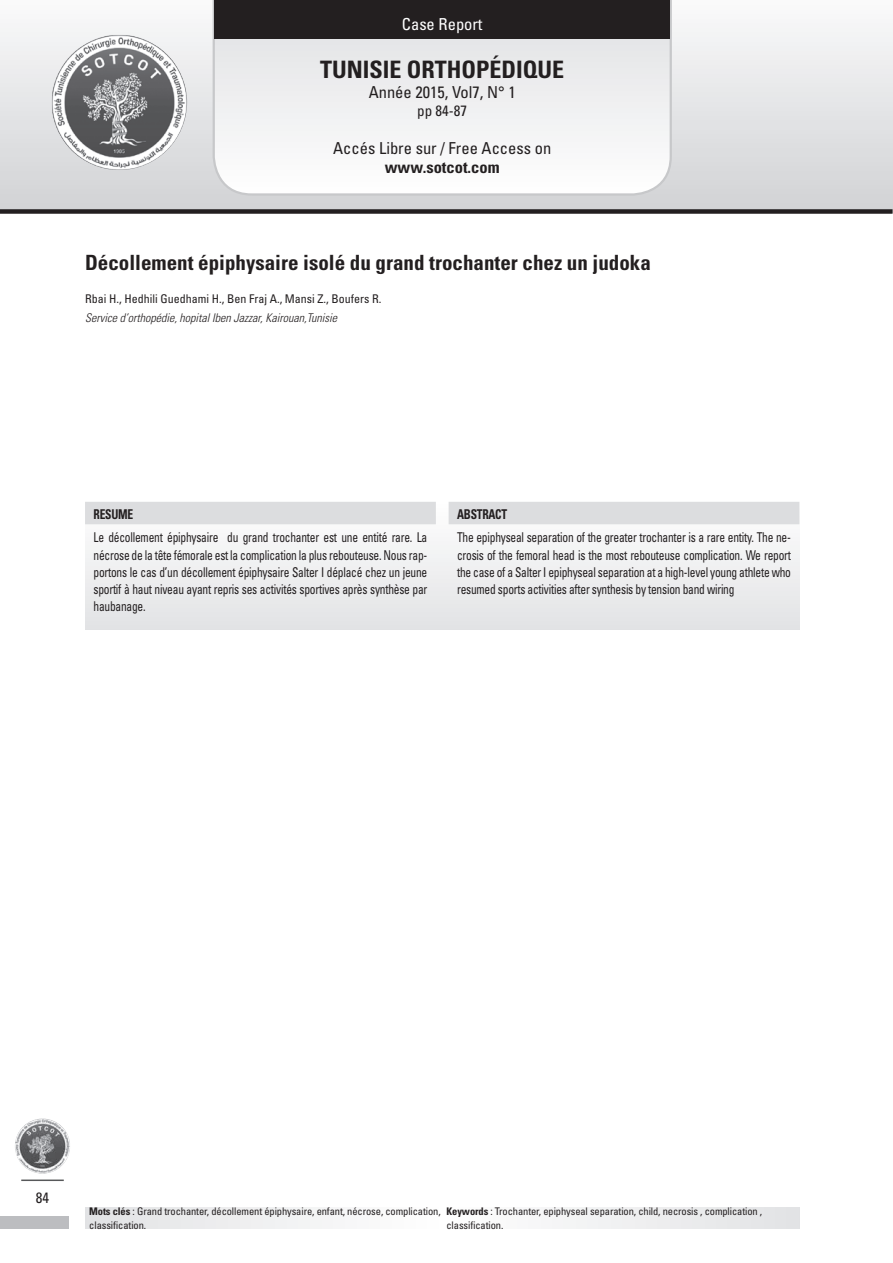
<style>
.page{position:relative;width:893px;height:1263px;background:#fff}
.page>*{position:absolute;margin:0;border:0;box-sizing:border-box;transform-origin:0 0}
.t1{font:700 condensed 24px "Univers LT Std";color:#231f20}
.t2{font:700 condensed 21px "Univers LT Std";color:#231f20}
.t3{font:condensed 16.5px "Univers LT Std";color:#231f20}
.t4{font:700 condensed 16.5px "Univers LT Std";color:#231f20}
.t5{font:condensed 16.5px "Univers LT Std";color:#fff}
.t6{font:condensed 15px "Univers LT Std";color:#231f20}
.t7{font:condensed 13.5px/17.2px "Univers LT Std";letter-spacing:-.02em;color:#231f20;text-align:justify;scale:.85 1}
.t8{font:700 condensed 13.5px "Univers LT Std";letter-spacing:-.02em;color:#231f20;scale:.85 1}
.t9{font:italic 300 condensed 12px "Univers LT Std";color:#231f20}
.t10{font:condensed 12px "Univers LT Std";color:#231f20}
.t11{font:condensed 10.5px/13.5px "Univers LT Std";letter-spacing:-.01em;color:#231f20}
.s1{font-weight:700}
</style>
<div class="page">
<div style="left:0;top:0;width:892px;height:213px;background:linear-gradient(to bottom,#fafafa,#d1d2d4)"></div>
<img style="left:51px;top:34px;width:136px;height:136px;border-radius:68px">
<svg style="left:211px;top:0;width:462px;height:197px"></svg>
<div style="left:215px;top:0;width:455px;height:38px;background:#231f20"></div>
<div style="left:0;top:209px;width:892px;height:5px;background:#231f20"></div>
<img style="left:15px;top:1118px;width:55px;height:56px;border-radius:28px">
<hr style="left:21px;top:1179px;width:43px;height:2px;background:#57585a">
<div style="left:0;top:1216px;width:68px;height:13px;background:#bcbdc0"></div>
<div style="left:85px;top:502px;width:714px;height:127px;background:#eeeeef"></div>
<div style="left:85px;top:502px;width:351px;height:22px;background:#dcdddf"></div>
<div style="left:449px;top:502px;width:350px;height:22px;background:#dcdddf"></div>
<div style="left:442px;top:1208px;width:357px;height:21px;background:linear-gradient(to right,#fffefe,#e2e3e5)"></div>
<div style="left:85px;top:1208px;width:357px;height:21px;background:linear-gradient(to right,#e2e3e5,#fefefe)"></div>
<p class="t5" style="left:402px;top:13px;width:82px">Case Report</p>
<h1 class="t1" style="left:320px;top:55px;width:246px">TUNISIE ORTHOPÉDIQUE</h1>
<p class="t3" style="left:369px;top:81px;width:149px">Année 2015, Vol7, N° 1</p>
<p class="t6" style="left:417px;top:101px;width:51px">pp 84-87</p>
<p class="t3" style="left:333px;top:137px;width:220px">Accés Libre sur / Free Access on</p>
<p class="t4" style="left:385px;top:157px;width:116px">www.sotcot.com</p>
<h2 class="t2" style="left:85px;top:250px;width:567px">Décollement épiphysaire isolé du grand trochanter chez un judoka</h2>
<p class="t10" style="left:85px;top:291px;width:298px">Rbai H., Hedhili Guedhami H., Ben Fraj A., Mansi Z., Boufers R.</p>
<p class="t9" style="left:85px;top:311px;width:254px">Service d’orthopédie, hopital Iben Jazzar, Kairouan,Tunisie</p>
<p class="t8" style="left:94px;top:506px;width:48px">RESUME</p>
<p class="t7" style="left:94px;top:529px;width:394px">Le décollement épiphysaire du grand trochanter est une entité rare. La nécrose de la tête fémorale est la complication la plus rebouteuse. Nous rap&shy;portons le cas d’un décollement épiphysaire Salter I déplacé chez un jeune sportif à haut niveau ayant repris ses activités sportives après synthèse par haubanage.</p>
<p class="t8" style="left:457px;top:506px;width:60px">ABSTRACT</p>
<p class="t7" style="left:457px;top:529px;width:394px">The epiphyseal separation of the greater trochanter is a rare entity. The ne&shy;crosis of the femoral head is the most rebouteuse complication. We report the case of a Salter I epiphyseal separation at a high-level young athlete who resumed sports activities after synthesis by tension band wiring</p>
<p class="t6" style="left:36px;top:1188px;width:15px">84</p>
<p class="t11" style="left:89px;top:1205px;width:353px"><span class="s1">Mots clés</span> : Grand trochanter, décollement épiphysaire, enfant, nécrose, complication, classification.</p>
<p class="t11" style="left:446px;top:1205px;width:317px"><span class="s1">Keywords</span> : Trochanter, epiphyseal separation, child, necrosis , complication , classification.</p>
</div>
